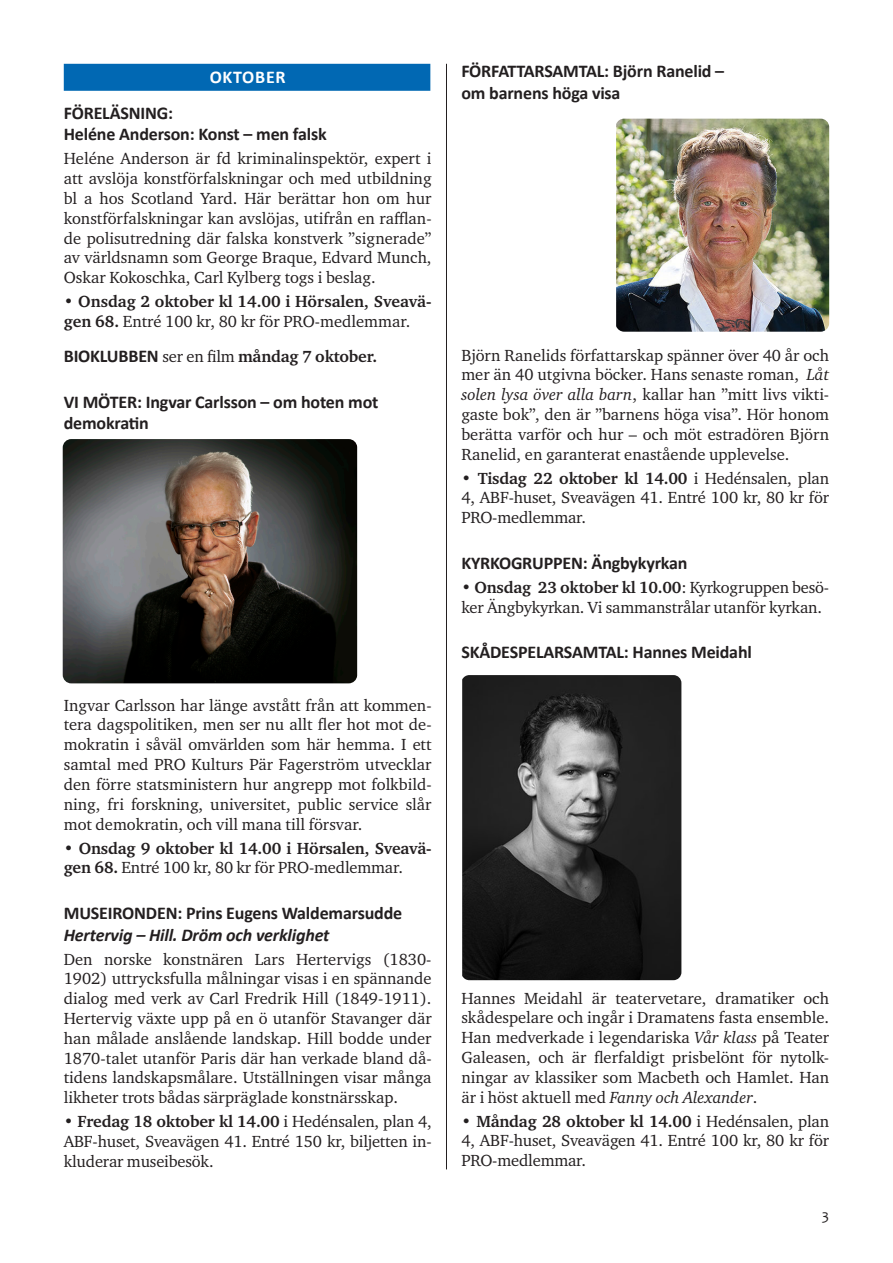
<style>
.page{position:relative;width:893px;height:1263px;background:#fff}
.page>*{position:absolute;margin:0;border:0;box-sizing:border-box;transform-origin:0 0}
.Rubrik_1{font:700 18px "Calibri";letter-spacing:-.01em;color:#231f20}
.Rubrik_1-2{font:italic 700 18px "Calibri";letter-spacing:-.01em;color:#231f20}
.Brödtext{font:700 18px "Calibri";letter-spacing:.04em;color:#fff}
.Brödtext-2{font:16.5px/19.8px "Charter ITC Std";color:#231f20;text-align:justify}
.Brödtext-3{font:700 16.5px/19.8px "Charter ITC Std";letter-spacing:-.01em;color:#231f20}
.Rubrik_1-3{font:700 16.5px "Charter ITC Std";letter-spacing:-.01em;color:#231f20}
.t1{font:15px "Candara";color:#231f20}
.s1{font-weight:400}
.s2{font-family:"Calibri";font-size:18px}
.s3{font-weight:700}
.s4{font-style:italic}
</style>
<div class="page">
<hr style="left:446px;top:64px;width:1px;height:1105px;background:#231f20">
<img style="left:462px;top:675px;width:219px;height:305px">
<div style="left:64px;top:64px;width:366px;height:27px;background:#0168b3"></div>
<img style="left:63px;top:439px;width:294px;height:244px">
<img style="left:616px;top:119px;width:213px;height:213px">
<p class="Brödtext" style="left:210px;top:65px;width:77px">OKTOBER</p>
<p class="Rubrik_1" style="left:64px;top:101px;width:111px">FÖRELÄSNING:</p>
<p class="Rubrik_1" style="left:64px;top:123px;width:264px">Heléne Anderson: Konst – men falsk</p>
<p class="Brödtext-2" style="left:64px;top:149px;width:369px">Heléne Anderson är fd kriminalinspektör, expert i att avslöja konstförfalskningar och med utbildning bl a hos Scotland Yard. Här berättar hon om hur konstförfalskningar kan avslöjas, utifrån en rafflan&shy;de polisutredning där falska konstverk ”signerade” av världsnamn som George Braque, Edvard Munch, Oskar Kokoschka, Carl Kylberg togs i beslag.</p>
<p class="Brödtext-3" style="left:64px;top:292px;width:369px">• Onsdag 2 oktober kl 14.00 i Hörsalen, Sveavä&shy;gen 68. <span class="s1">Entré 100 kr, 80 kr för PRO-medlemmar.</span></p>
<p class="Rubrik_1-3" style="left:64px;top:346px;width:315px"><span class="s2">BIOKLUBBEN</span> <span class="s1">ser en film</span> måndag 7 oktober.</p>
<p class="Rubrik_1" style="left:64px;top:390px;width:316px">VI MÖTER: Ingvar Carlsson – om hoten mot</p>
<p class="Rubrik_1" style="left:64px;top:412px;width:87px">demokratin</p>
<p class="Brödtext-2" style="left:64px;top:695px;width:369px">Ingvar Carlsson har länge avstått från att kommen&shy;tera dagspolitiken, men ser nu allt fler hot mot de&shy;mokratin i såväl omvärlden som här hemma. I ett samtal med PRO Kulturs Pär Fagerström utvecklar den förre statsministern hur angrepp mot folkbild&shy;ning, fri forskning, universitet, public service slår mot demokratin, och vill mana till försvar.</p>
<p class="Brödtext-3" style="left:64px;top:838px;width:369px">• Onsdag 9 oktober kl 14.00 i Hörsalen, Sveavä&shy;gen 68. <span class="s1">Entré 100 kr, 80 kr för PRO-medlemmar.</span></p>
<p class="Rubrik_1" style="left:64px;top:901px;width:340px">MUSEIRONDEN: Prins Eugens Waldemarsudde</p>
<p class="Rubrik_1-2" style="left:64px;top:923px;width:267px">Hertervig – Hill. Dröm och verklighet</p>
<p class="Brödtext-2" style="left:64px;top:949px;width:369px">Den norske konstnären Lars Hertervigs (1830- 1902) uttrycksfulla målningar visas i en spännande dialog med verk av Carl Fredrik Hill (1849-1911).<br>Hertervig växte upp på en ö utanför Stavanger där han målade anslående landskap. Hill bodde under 1870-talet utanför Paris där han verkade bland då&shy;tidens landskapsmålare. Utställningen visar många likheter trots bådas särpräglade konstnärsskap.</p>
<p class="Brödtext-2" style="left:64px;top:1111px;width:369px"><span class="s3">• Fredag 18 oktober kl 14.00</span> i Hedénsalen, plan 4, ABF-huset, Sveavägen 41. Entré 150 kr, biljetten in&shy;kluderar museibesök.</p>
<p class="Rubrik_1" style="left:461px;top:60px;width:264px">FÖRFATTARSAMTAL: Björn Ranelid –</p>
<p class="Rubrik_1" style="left:461px;top:81px;width:161px">om barnens höga visa</p>
<p class="Brödtext-2" style="left:461px;top:345px;width:369px">Björn Ranelids författarskap spänner över 40 år och mer än 40 utgivna böcker. Hans senaste roman, <span class="s4">Låt solen lysa över alla barn</span>, kallar han ”mitt livs vikti&shy;gaste bok”, den är ”barnens höga visa”. Hör honom berätta varför och hur – och möt estradören Björn Ranelid, en garanterat enastående upplevelse.</p>
<p class="Brödtext-2" style="left:461px;top:468px;width:369px"><span class="s3">• Tisdag 22 oktober kl 14.00</span> i Hedénsalen, plan 4, ABF-huset, Sveavägen 41. Entré 100 kr, 80 kr för PRO-medlemmar.</p>
<p class="Rubrik_1" style="left:461px;top:551px;width:228px">KYRKOGRUPPEN: Ängbykyrkan</p>
<p class="Brödtext-2" style="left:461px;top:577px;width:369px"><span class="s3">• Onsdag 23 oktober kl 10.00</span>: Kyrkogruppen besö&shy;ker Ängbykyrkan. Vi sammanstrålar utanför kyrkan.</p>
<p class="Rubrik_1" style="left:461px;top:641px;width:292px">SKÅDESPELARSAMTAL: Hannes Meidahl</p>
<p class="Brödtext-2" style="left:461px;top:988px;width:369px">Hannes Meidahl är teatervetare, dramatiker och skådespelare och ingår i Dramatens fasta ensemble.<br>Han medverkade i legendariska <span class="s4">Vår klass</span> på Teater Galeasen, och är flerfaldigt prisbelönt för nytolk&shy;ningar av klassiker som Macbeth och Hamlet. Han är i höst aktuell med <span class="s4">Fanny och Alexander</span>.</p>
<p class="Brödtext-2" style="left:461px;top:1111px;width:369px"><span class="s3">• Måndag 28 oktober kl 14.00</span> i Hedénsalen, plan 4, ABF-huset, Sveavägen 41. Entré 100 kr, 80 kr för PRO-medlemmar.</p>
<p class="t1" style="left:822px;top:1205px;width:9px">3</p>
</div>
